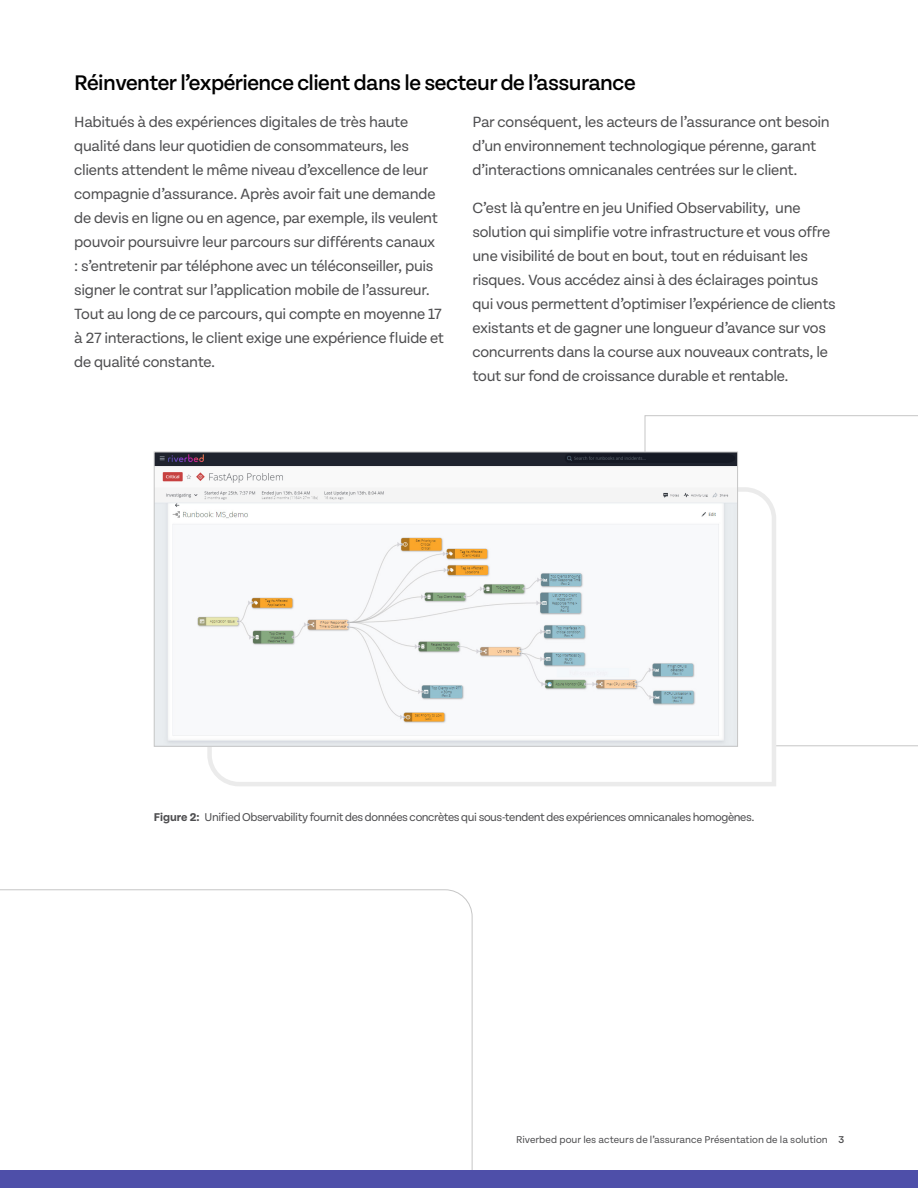
<style>
.page{position:relative;width:918px;height:1188px;background:#fff}
.page>*{position:absolute;margin:0;border:0;box-sizing:border-box;transform-origin:0 0}
.t1{font:500 22.5px "Tenon";letter-spacing:-.025em;color:#000}
.t2{font:15.75px/24px "Tenon";letter-spacing:-.02em;color:#4d4d4f}
.t3{font:12px "Tenon";letter-spacing:-.035em;color:#4d4d4f}
.t4{font:10.5px "Tenon";color:#4d4d4f}
.s1{font-weight:700}
.s2{font-weight:500}
</style>
<div class="page">
<svg style="left:644px;top:415px;width:274px;height:332px"></svg>
<svg style="left:0;top:889px;width:473px;height:281px"></svg>
<div style="left:0;top:1170px;width:918px;height:18px;background:#4e4fa9"></div>
<svg style="left:207px;top:485px;width:571px;height:301px"></svg>
<img style="left:156px;top:454px;width:580px;height:291px">
<div style="left:154px;top:452px;width:584px;height:295px;border:1px solid #c6c6c6"></div>
<h1 class="t1" style="left:74px;top:71px;width:563px">Réinventer l’expérience client dans le secteur de l’assurance</h1>
<p class="t2" style="left:74px;top:111px;width:371px">Habitués à des expériences digitales de très haute qualité dans leur quotidien de consommateurs, les clients attendent le même niveau d’excellence de leur compagnie d’assurance. Après avoir fait une demande de devis en ligne ou en agence, par exemple, ils veulent pouvoir poursuivre leur parcours sur différents canaux<br>: s’entretenir par téléphone avec un téléconseiller, puis signer le contrat sur l’application mobile de l’assureur.<br>Tout au long de ce parcours, qui compte en moyenne 17 à 27 interactions, le client exige une expérience fluide et de qualité constante.</p>
<p class="t2" style="left:473px;top:111px;width:359px">Par conséquent, les acteurs de l’assurance ont besoin d’un environnement technologique pérenne, garant d’interactions omnicanales centrées sur le client.</p>
<p class="t2" style="left:473px;top:196px;width:365px">C’est là qu’entre en jeu Unified Observability, une solution qui simplifie votre infrastructure et vous offre une visibilité de bout en bout, tout en réduisant les risques. Vous accédez ainsi à des éclairages pointus qui vous permettent d’optimiser l’expérience de clients existants et de gagner une longueur d’avance sur vos concurrents dans la course aux nouveaux contrats, le tout sur fond de croissance durable et rentable.</p>
<p class="t3" style="left:154px;top:811px;width:602px"><span class="s1">Figure 2:</span> Unified Observability fournit des données concrètes qui sous-tendent des expériences omnicanales homogènes.</p>
<p class="t4" style="left:516px;top:1134px;width:330px">Riverbed pour les acteurs de l’assurance Présentation de la solution <span class="s2">3</span></p>
</div>
